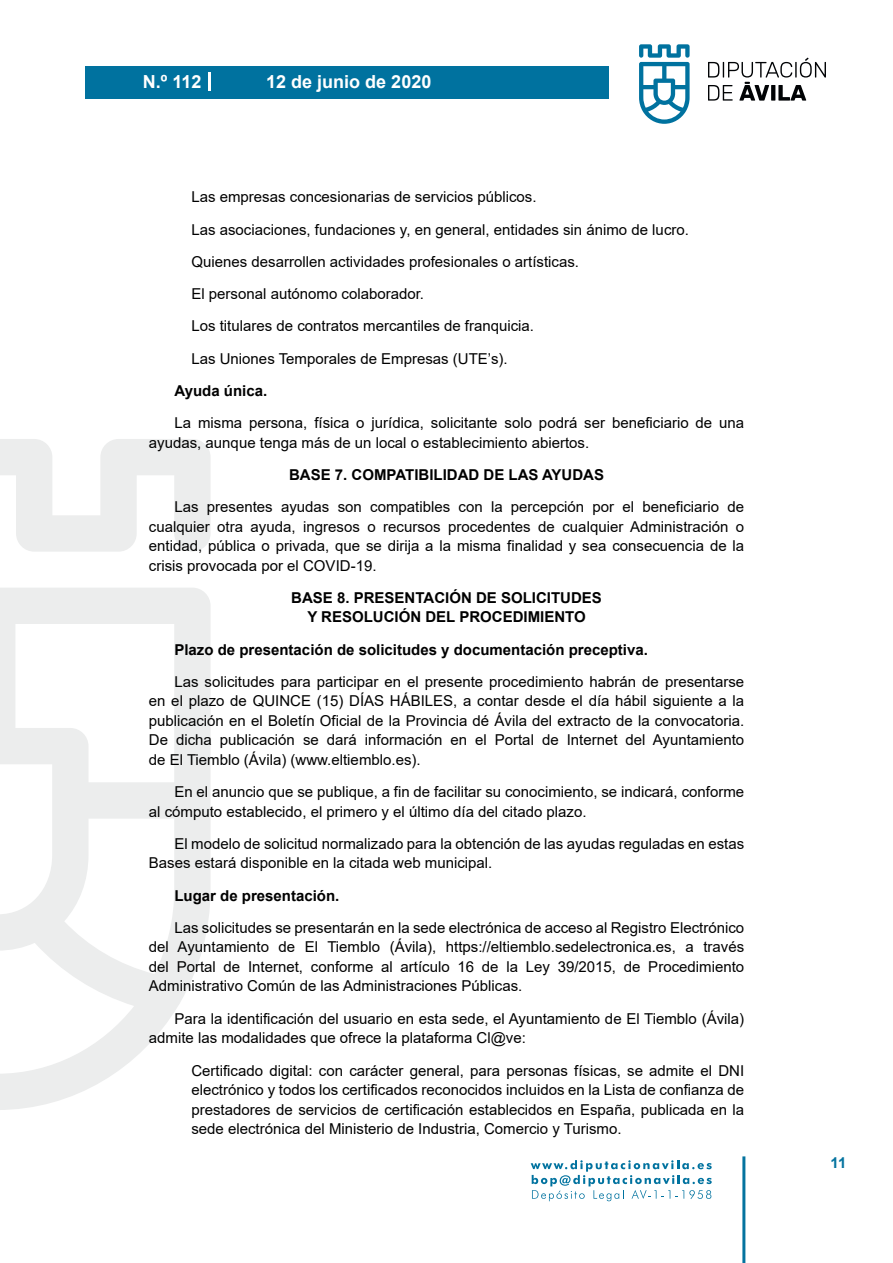
<style>
.page{position:relative;width:893px;height:1263px;background:#fff}
.page>*{position:absolute;margin:0;border:0;box-sizing:border-box;transform-origin:0 0}
.t1{font:700 18px "Arial";color:#fff}
.t2{font:15px/19.5px "Arial";color:#000}
.t3{font:700 15px/19.5px "Arial";color:#000;text-align:center}
.t4{font:700 15px "Arial";color:#04739f}
</style>
<div class="page">
<svg style="left:531px;top:1160px;width:181px;height:41px"></svg>
<div style="left:85px;top:66px;width:523px;height:33px;background:#00729f"></div>
<svg style="left:639px;top:44px;width:51px;height:80px"></svg>
<svg style="left:708px;top:58px;width:118px;height:43px"></svg>
<hr style="left:742px;top:1156px;width:3px;height:107px;background:#04739f">
<svg style="left:208px;top:72px;width:2px;height:18px"></svg>
<svg style="left:0;top:439px;width:211px;height:671px"></svg>
<p class="t1" style="left:143px;top:69px;width:60px">N.º 112</p>
<p class="t1" style="left:266px;top:69px;width:167px">12 de junio de 2020</p>
<p class="t2" style="left:191px;top:181px;width:499px;line-height:32.2px">Las empresas concesionarias de servicios públicos.<br>Las asociaciones, fundaciones y, en general, entidades sin ánimo de lucro.<br>Quienes desarrollen actividades profesionales o artísticas.<br>El personal autónomo colaborador.<br>Los titulares de contratos mercantiles de franquicia.<br>Las Uniones Temporales de Empresas (UTE’s).</p>
<p class="t3" style="left:174px;top:381px;width:94px">Ayuda única.</p>
<p class="t2" style="left:149px;top:413px;width:597px;text-indent:26px">La misma persona, física o jurídica, solicitante solo podrá ser beneficiario de una ayudas, aunque tenga más de un local o establecimiento abiertos.</p>
<p class="t3" style="left:289px;top:465px;width:317px">BASE 7. COMPATIBILIDAD DE LAS AYUDAS</p>
<p class="t2" style="left:149px;top:497px;width:597px;text-align:justify;text-indent:26px">Las presentes ayudas son compatibles con la percepción por el beneficiario de cualquier otra ayuda, ingresos o recursos procedentes de cualquier Administración o entidad, pública o privada, que se dirija a la misma finalidad y sea consecuencia de la crisis provocada por el COVID-19.</p>
<p class="t3" style="left:291px;top:588px;width:312px">BASE 8. PRESENTACIÓN DE SOLICITUDES<br>Y RESOLUCIÓN DEL PROCEDIMIENTO</p>
<p class="t3" style="left:174px;top:640px;width:475px">Plazo de presentación de solicitudes y documentación preceptiva.</p>
<p class="t2" style="left:149px;top:672px;width:597px;text-align:justify;text-indent:26px">Las solicitudes para participar en el presente procedimiento habrán de presentarse en el plazo de QUINCE (15) DÍAS HÁBILES, a contar desde el día hábil siguiente a la publicación en el Boletín Oficial de la Provincia dé Ávila del extracto de la convocatoria.<br>De dicha publicación se dará información en el Portal de Internet del Ayuntamiento de El Tiemblo (Ávila) (www.eltiemblo.es).</p>
<p class="t2" style="left:149px;top:782px;width:597px;text-indent:26px">En el anuncio que se publique, a fin de facilitar su conocimiento, se indicará, conforme al cómputo establecido, el primero y el último día del citado plazo.</p>
<p class="t2" style="left:149px;top:834px;width:597px;text-indent:26px">El modelo de solicitud normalizado para la obtención de las ayudas reguladas en estas<br>Bases estará disponible en la citada web municipal.</p>
<p class="t3" style="left:174px;top:886px;width:167px">Lugar de presentación.</p>
<p class="t2" style="left:149px;top:918px;width:597px;text-align:justify;text-indent:26px">Las solicitudes se presentarán en la sede electrónica de acceso al Registro Electrónico del Ayuntamiento de El Tiemblo (Ávila), https://eltiemblo.sedelectronica.es, a través del Portal de Internet, conforme al artículo 16 de la Ley 39/2015, de Procedimiento Administrativo Común de las Administraciones Públicas.</p>
<p class="t2" style="left:149px;top:1009px;width:597px;text-indent:26px">Para la identificación del usuario en esta sede, el Ayuntamiento de El Tiemblo (Ávila) admite las modalidades que ofrece la plataforma Cl@ve:</p>
<p class="t2" style="left:191px;top:1060px;width:554px;text-align:justify">Certificado digital: con carácter general, para personas físicas, se admite el DNI electrónico y todos los certificados reconocidos incluidos en la Lista de confianza de prestadores de servicios de certificación establecidos en España, publicada en la sede electrónica del Ministerio de Industria, Comercio y Turismo.</p>
<p class="t4" style="left:831px;top:1152px;width:17px">11</p>
</div>
